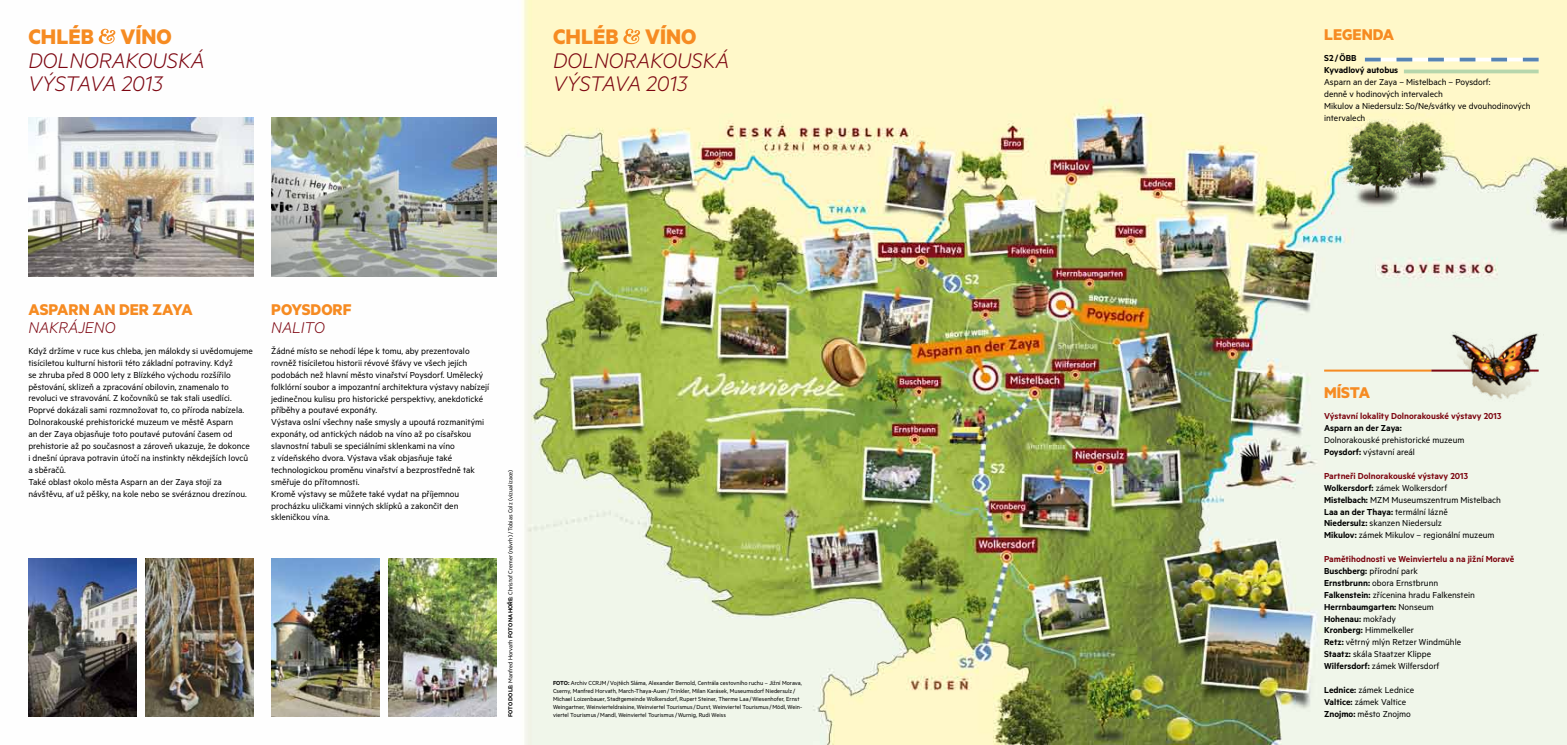
<style>
.page{position:relative;width:1567px;height:745px;background:#fff}
.page>*{position:absolute;margin:0;border:0;box-sizing:border-box;transform-origin:0 0}
.t1{font:italic 300 23.75px/23.8px "Metric";color:#7d0611}
.t2{font:700 23.75px "Metric";color:#f68b22}
.t3{font:700 17.5px "Metric";color:#f68b22}
.t4{font:italic 300 17.5px "Metric";letter-spacing:.14em;color:#7d0611}
.t5{font:9.75px/11.9px "Metric";color:#000}
.t6{font:600 9.75px "Metric";color:#7d0611}
.t7{font:600 9.75px/11.9px "Metric";color:#000}
.t8{font:6.5px/7.9px "Metric";color:#000}
.s1{font-weight:600}
.s2{font-weight:600;color:#7d0611}
</style>
<div class="page">
<img style="left:28px;top:0;width:1538px;height:744px">
<img style="left:1533px;top:166px;width:33px;height:71px">
<img style="left:28px;top:117px;width:225px;height:159px">
<img style="left:271px;top:117px;width:225px;height:159px">
<img style="left:28px;top:558px;width:108px;height:158px">
<img style="left:271px;top:558px;width:108px;height:158px">
<img style="left:388px;top:558px;width:108px;height:158px">
<img style="left:145px;top:558px;width:108px;height:158px">
<img style="left:1416px;top:121px;width:32px;height:71px">
<img style="left:1341px;top:119px;width:75px;height:92px">
<svg style="left:99px;top:29px;width:16px;height:15px"></svg>
<hr style="left:1323px;top:369px;width:108px;height:2px;background:#f68b22">
<hr style="left:1431px;top:369px;width:107px;height:2px;background:#7d0611">
<img style="left:1435px;top:325px;width:127px;height:76px">
<svg style="left:1364px;top:58px;width:174px;height:3px"></svg>
<hr style="left:1403px;top:70px;width:135px;height:3px;background:#b6d6ac">
<svg style="left:623px;top:29px;width:17px;height:15px"></svg>
<h1 class="t2" style="left:28px;top:22px;width:145px">CHLÉB VÍNO</h1>
<h1 class="t2" style="left:553px;top:22px;width:145px">CHLÉB VÍNO</h1>
<h1 class="t1" style="left:28px;top:47px;width:178px;text-indent:70px">RAKO USKÁ<br>VÝSTAVA 2013</h1>
<h1 class="t1" style="left:553px;top:47px;width:15px">DOLNO</h1>
<h1 class="t1" style="left:553px;top:47px;width:178px;text-indent:70px">RAKO USKÁ<br>VÝSTAVA 2013</h1>
<h1 class="t1" style="left:28px;top:47px;width:15px">DOLNO</h1>
<h2 class="t3" style="left:28px;top:299px;width:145px">ASPARN AN DER ZAYA</h2>
<h2 class="t4" style="left:28px;top:317px;width:89px">NAKRÁJENO</h2>
<h2 class="t3" style="left:271px;top:299px;width:21px">POYSDO</h2>
<h2 class="t3" style="left:332px;top:299px;width:20px">RF</h2>
<h2 class="t4" style="left:271px;top:317px;width:55px">NALITO</h2>
<p class="t5" style="left:28px;top:344px;width:226px">Když držíme v ruce kus chleba, jen málokdy si uvědomujeme tisíciletou kulturní historii této základní potraviny. Když<br>se zhruba před 8 000 lety z Blízkého východu rozšířilo pěstování, sklizeň a zpracování obilovin, znamenalo to revoluci ve stravování. Z kočovníků se tak stali usedlíci.<br>Poprvé dokázali sami rozmnožovat to, co příroda nabízela.<br>Dolnorakouské prehistorické muzeum ve městě Asparn<br>an der Zaya objasňuje toto poutavé putování časem od prehistorie až po současnost a zároveň ukazuje, že dokonce i dnešní úprava potravin útočí na instinkty někdejších lovců a sběračů.<br>Také oblast okolo města Asparn an der Zaya stojí za návštěvu, ať už pěšky, na kole nebo se svéráznou drezínou.</p>
<p class="t5" style="left:271px;top:344px;width:219px">Žádné místo se nehodí lépe k tomu, aby prezentovalo rovněž tisíciletou historii révové šťávy ve všech jejích podobách než hlavní město vinařství Poysdorf. Umělecký folklórní soubor a impozantní architektura výstavy nabízejí jedinečnou kulisu pro historické perspektivy, anekdotické příběhy a poutavé exponáty.<br>Výstava oslní všechny naše smysly a upoutá rozmanitými exponáty, od antických nádob na víno až po císařskou slavnostní tabuli se speciálními sklenkami na víno<br>z vídeňského dvora. Výstava však objasňuje také technologickou proměnu vinařství a bezprostředně tak směřuje do přítomnosti.<br>Kromě výstavy se můžete také vydat na příjemnou procházku uličkami vinných sklípků a zakončit den skleničkou vína.</p>
<p class="t8" style="left:506px;top:716px;width:249px;rotate:-90deg"><span class="s1">FOTO DOLE:</span> Manfred Horvath <span class="s1">FOTO NAHOŘE:</span> Christof Cremer (návrh)/Tobias Colz (vizualizace)</p>
<p class="t8" style="left:553px;top:678px;width:250px"><span class="s1">FOTO:</span> Archiv CCRJM/Vojtěch Sláma, Alexander Bernold, Centrála cestovního ruchu – Jižní Morava, Cserny, Manfred Horvath, March-Thaya-Auen/Trinkler, Milan Karásek, Museumsdorf Niedersulz/ Michael Loizenbauer, Stadtgemeinde Wolkersdorf, Rupert Steiner, Therme Laa/Wiesenhofer, Ernst Weingartner, Weinvierteldraisine, Weinviertel Tourismus/Durst, Weinviertel Tourismus/Mödl, Wein&shy;viertel Tourismus/Mandl, Weinviertel Tourismus/Wurnig, Rudi Weiss</p>
<h2 class="t3" style="left:1323px;top:24px;width:71px">LEGENDA</h2>
<p class="t7" style="left:1323px;top:52px;width:76px">S2/ÖBB<br>Kyvadlový autobus</p>
<p class="t5" style="left:1323px;top:76px;width:208px">Asparn an der Zaya – Mistelbach – Poysdorf:<br>denně v hodinových intervalech<br>Mikulov a Niedersulz: So/Ne/svátky ve dvouhodinových intervalech</p>
<h2 class="t3" style="left:1323px;top:381px;width:47px">MÍSTA</h2>
<p class="t6" style="left:1323px;top:410px;width:179px">Výstavní lokality Dolnorakouské výstavy 2013</p>
<p class="t7" style="left:1323px;top:421px;width:79px">Asparn an der Zaya:</p>
<p class="t5" style="left:1323px;top:433px;width:142px">Dolnorakouské prehistorické muzeum<br><span class="s1">Poysdorf:</span> výstavní areál</p>
<p class="t5" style="left:1323px;top:469px;width:178px"><span class="s2">Partneři Dolnorakouské výstavy 2013<br></span><span class="s1">Wolkersdorf:</span> zámek Wolkersdorf<br><span class="s1">Mistelbach:</span> MZM Museumszentrum Mistelbach <span class="s1">Laa an der Thaya:</span> termální lázně<br><span class="s1">Niedersulz:</span> skanzen Niedersulz<br><span class="s1">Mikulov:</span> zámek Mikulov – regionální muzeum</p>
<p class="t5" style="left:1323px;top:552px;width:192px"><span class="s2">Pamětihodnosti ve Weinviertelu a na jižní Moravě<br></span><span class="s1">Buschberg:</span> přírodní park<br><span class="s1">Ernstbrunn:</span> obora Ernstbrunn<br><span class="s1">Falkenstein:</span> zřícenina hradu Falkenstein<br><span class="s1">Herrnbaumgarten:</span> Nonseum<br><span class="s1">Hohenau:</span> mokřady<br><span class="s1">Kronberg:</span> Himmelkeller<br><span class="s1">Retz:</span> větrný mlýn Retzer Windmühle<br><span class="s1">Staatz:</span> skála Staatzer Klippe<br><span class="s1">Wilfersdorf:</span> zámek Wilfersdorf</p>
<p class="t5" style="left:1323px;top:683px;width:91px"><span class="s1">Lednice:</span> zámek Lednice<br><span class="s1">Valtice:</span> zámek Valtice<br><span class="s1">Znojmo:</span> město Znojmo</p>
</div>
